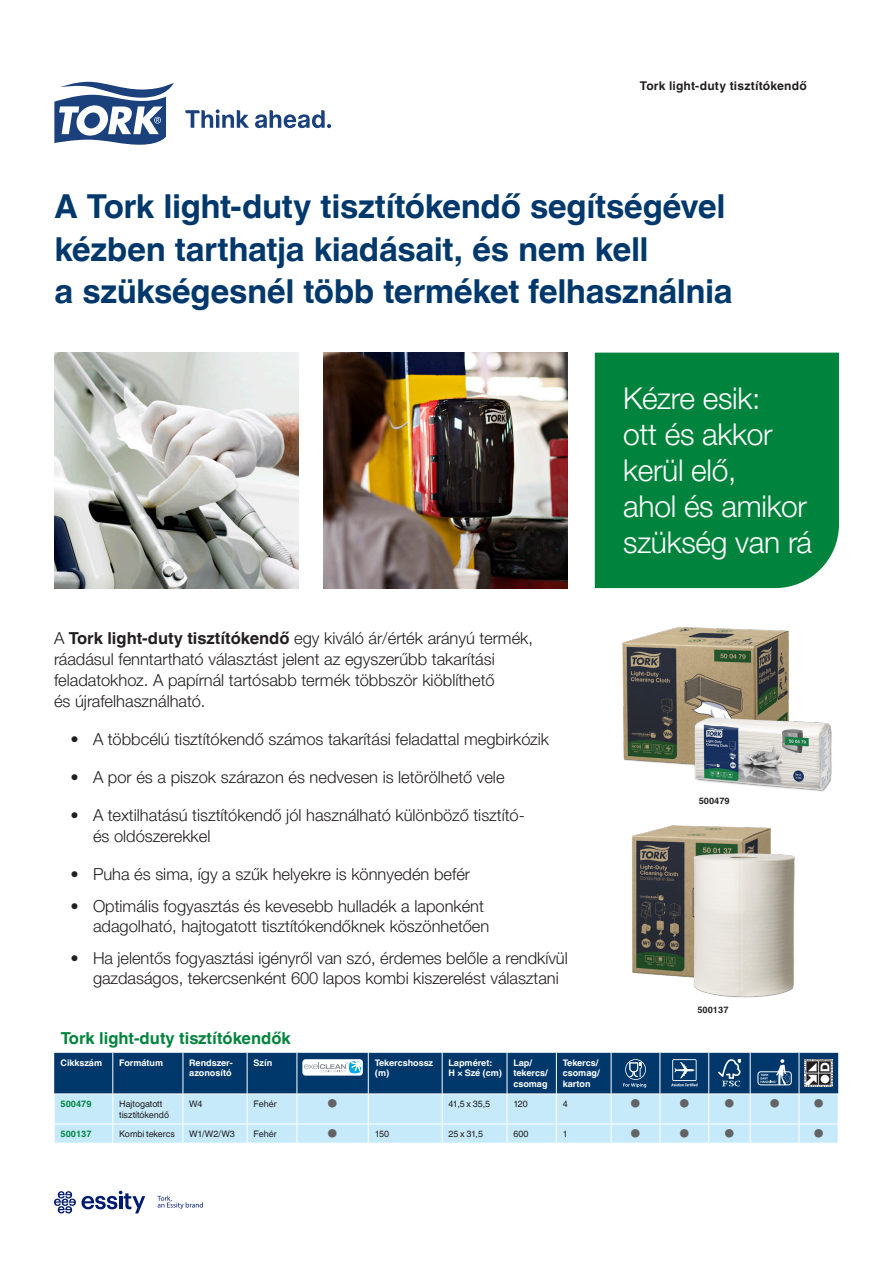
<style>
.page{position:relative;width:893px;height:1263px;background:#fff}
.page>*{position:absolute;margin:0;border:0;box-sizing:border-box;transform-origin:0 0}
.Main_heading{font:700 33px/42px "Helvetica World";letter-spacing:-.015em;color:#00386c}
.t1{font:30px/36px "Helvetica Neue World 45 Lt";letter-spacing:-.01em;color:#fff}
.Table_dots{font:27px "Helvetica World";color:#636366}
.t2{font:16.5px/21px "Helvetica Neue World 45 Lt";color:#231f20}
.Table_Header{font:700 16.5px "Helvetica World";color:#00843d}
.Body_copy{font:700 12px "Helvetica World";letter-spacing:.015em;color:#231f20}
.Column_Headers{font:700 9px/10.8px "Helvetica World";color:#fff}
.Table_Body_Copy{font:9px/10.8px "Helvetica World";color:#231f20}
.parts_list{font:700 9px "Helvetica World";color:#231f20}
.Product_Number_for_Index_ValueAdded{font:700 9px "Helvetica World";color:#00843d}
.s1{font-family:"Helvetica World";font-weight:700}
</style>
<div class="page">
<img style="left:54px;top:353px;width:244px;height:235px">
<div style="left:595px;top:353px;width:244px;height:235px;background:#00843d"></div>
<svg style="left:54px;top:1191px;width:91px;height:22px"></svg>
<svg style="left:157px;top:1195px;width:46px;height:14px"></svg>
<svg style="left:185px;top:109px;width:64px;height:19px"></svg>
<svg style="left:255px;top:110px;width:76px;height:18px"></svg>
<svg style="left:54px;top:82px;width:120px;height:63px"></svg>
<img style="left:622px;top:627px;width:210px;height:165px">
<img style="left:632px;top:825px;width:163px;height:173px">
<svg style="left:54px;top:1053px;width:785px;height:90px;background:#78a2bf"></svg>
<img style="left:805px;top:1059px;width:27px;height:27px">
<img style="left:324px;top:353px;width:244px;height:235px">
<p class="Body_copy" style="left:640px;top:79px;width:169px">Tork light-duty tisztítókendő</p>
<p class="Main_heading" style="left:54px;top:186px;width:680px">A Tork light-duty tisztítókendő segítségével kézben tarthatja kiadásait, és nem kell<br>a szükségesnél több terméket felhasználnia</p>
<p class="t2" style="left:54px;top:628px;width:481px">A <span class="s1">Tork light-duty tisztítókendő</span> egy kiváló ár/érték arányú termék, ráadásul fenntartható választást jelent az egyszerűbb takarítási feladatokhoz. A papírnál tartósabb termék többször kiöblíthető<br>és újrafelhasználható.</p>
<p class="t2" style="left:70px;top:729px;width:480px">• A többcélú tisztítókendő számos takarítási feladattal megbirkózik</p>
<p class="t2" style="left:70px;top:767px;width:436px">• A por és a piszok szárazon és nedvesen is letörölhető vele</p>
<p class="t2" style="left:93px;top:805px;width:433px;text-indent:-22px">• A textilhatású tisztítókendő jól használható különböző tisztító&shy;és oldószerekkel</p>
<p class="t2" style="left:70px;top:864px;width:401px">• Puha és sima, így a szűk helyekre is könnyedén befér</p>
<p class="t2" style="left:93px;top:897px;width:398px;line-height:19.8px;text-indent:-22px">• Optimális fogyasztás és kevesebb hulladék a laponként adagolható, hajtogatott tisztítókendőknek köszönhetően</p>
<p class="t2" style="left:93px;top:948px;width:476px;line-height:19.8px;text-indent:-22px">• Ha jelentős fogyasztási igényről van szó, érdemes belőle a rendkívül gazdaságos, tekercsenként 600 lapos kombi kiszerelést választani</p>
<p class="t1" style="left:623px;top:381px;width:190px">Kézre esik:<br>ott és akkor kerül elő,<br>ahol és amikor szükség van rá</p>
<p class="parts_list" style="left:699px;top:796px;width:33px">500479</p>
<p class="parts_list" style="left:697px;top:1005px;width:33px">500137</p>
<p class="Table_Header" style="left:61px;top:1029px;width:231px">Tork light-duty tisztítókendők</p>
<p class="Column_Headers" style="left:61px;top:1057px;width:43px">Cikkszám</p>
<p class="Column_Headers" style="left:119px;top:1057px;width:46px">Formátum</p>
<p class="Column_Headers" style="left:189px;top:1057px;width:45px">Rendszer&shy;azonosító</p>
<p class="Column_Headers" style="left:253px;top:1057px;width:20px">Szín</p>
<p class="Column_Headers" style="left:375px;top:1057px;width:60px">Tekercshossz (m)</p>
<p class="Column_Headers" style="left:449px;top:1057px;width:55px">Lapméret:<br>H × Szé (cm)</p>
<p class="Column_Headers" style="left:513px;top:1057px;width:36px">Lap/ tekercs/ csomag</p>
<p class="Column_Headers" style="left:563px;top:1057px;width:39px">Tekercs/ csomag/ karton</p>
<p class="Product_Number_for_Index_ValueAdded" style="left:61px;top:1098px;width:33px">500479</p>
<p class="Table_Body_Copy" style="left:119px;top:1098px;width:51px">Hajtogatott tisztítókendő</p>
<p class="Table_Body_Copy" style="left:189px;top:1098px;width:15px">W4</p>
<p class="Table_Body_Copy" style="left:253px;top:1098px;width:25px">Fehér</p>
<p class="Table_dots" style="left:327px;top:1088px;width:12px">•</p>
<p class="Table_Body_Copy" style="left:449px;top:1098px;width:43px">41,5 x 35,5</p>
<p class="Table_Body_Copy" style="left:513px;top:1098px;width:16px">120</p>
<p class="Table_Body_Copy" style="left:563px;top:1098px;width:7px">4</p>
<p class="Table_dots" style="left:630px;top:1088px;width:12px">•</p>
<p class="Table_dots" style="left:679px;top:1088px;width:12px">•</p>
<p class="Table_dots" style="left:724px;top:1088px;width:12px">•</p>
<p class="Table_dots" style="left:769px;top:1088px;width:12px">•</p>
<p class="Table_dots" style="left:813px;top:1088px;width:12px">•</p>
<p class="Product_Number_for_Index_ValueAdded" style="left:61px;top:1128px;width:33px">500137</p>
<p class="Table_Body_Copy" style="left:119px;top:1128px;width:57px">Kombi tekercs</p>
<p class="Table_Body_Copy" style="left:189px;top:1128px;width:47px">W1/W2/W3</p>
<p class="Table_Body_Copy" style="left:253px;top:1128px;width:25px">Fehér</p>
<p class="Table_dots" style="left:327px;top:1118px;width:12px">•</p>
<p class="Table_Body_Copy" style="left:375px;top:1128px;width:16px">150</p>
<p class="Table_Body_Copy" style="left:449px;top:1128px;width:36px">25 x 31,5</p>
<p class="Table_Body_Copy" style="left:513px;top:1128px;width:17px">600</p>
<p class="Table_Body_Copy" style="left:563px;top:1128px;width:7px">1</p>
<p class="Table_dots" style="left:630px;top:1118px;width:12px">•</p>
<p class="Table_dots" style="left:679px;top:1118px;width:12px">•</p>
<p class="Table_dots" style="left:724px;top:1118px;width:12px">•</p>
<p class="Table_dots" style="left:813px;top:1118px;width:12px">•</p>
</div>
